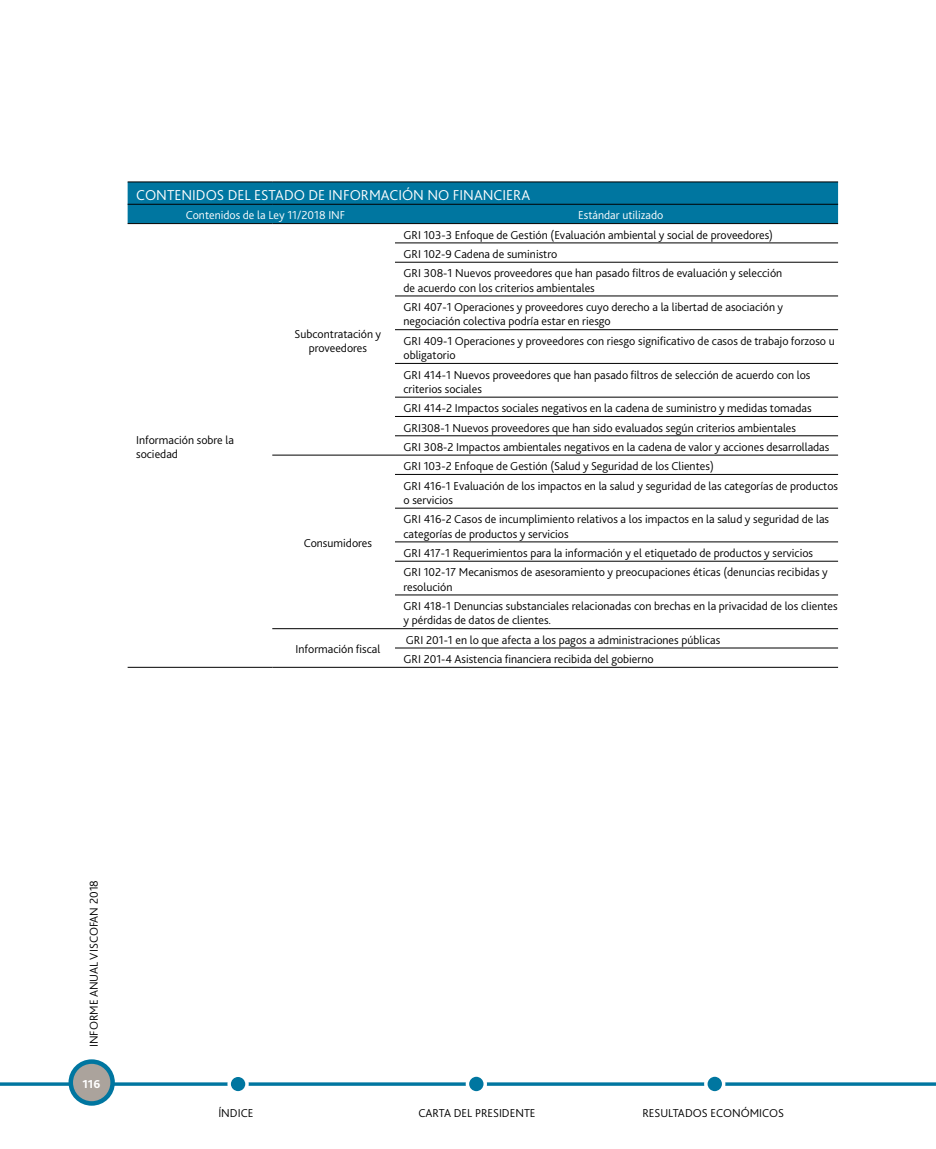
<style>
.page{position:relative;width:936px;height:1149px;background:#fff}
.page>*{position:absolute;margin:0;border:0;box-sizing:border-box;transform-origin:0 0}
.t1{font:300 15px "Bliss 2";color:#fff}
.t2{font:300 12px/19.4px "Bliss 2";color:#000}
.t3{font:300 12px "Bliss 2";color:#fff}
.t4{font:800 12px "Bliss 2";color:#fff}
</style>
<div class="page">
<svg style="left:0;top:1082px;width:227px;height:3px"></svg>
<svg style="left:249px;top:1082px;width:216px;height:3px"></svg>
<svg style="left:487px;top:1082px;width:217px;height:3px"></svg>
<svg style="left:725px;top:1082px;width:210px;height:3px"></svg>
<svg style="left:229px;top:1074px;width:18px;height:18px"></svg>
<div style="left:227px;top:1073px;width:22px;height:21px;border:3px solid #fff;border-radius:50%"></div>
<svg style="left:467px;top:1074px;width:18px;height:18px"></svg>
<div style="left:465px;top:1072px;width:22px;height:22px;border:3px solid #fff;border-radius:50%"></div>
<svg style="left:705px;top:1074px;width:18px;height:18px"></svg>
<div style="left:704px;top:1072px;width:21px;height:22px;border:3px solid #fff;border-radius:50%"></div>
<svg style="left:71px;top:1061px;width:42px;height:42px"></svg>
<div style="left:68px;top:1058px;width:47px;height:47px;border:4px solid #0076a0;border-radius:50%"></div>
<div style="left:128px;top:182px;width:710px;height:41px;background:#0076a0"></div>
<svg style="left:128px;top:224px;width:710px;height:425px"></svg>
<hr style="left:128px;top:181px;width:144px;height:1px;background:#000">
<hr style="left:272px;top:181px;width:123px;height:1px;background:#000">
<hr style="left:395px;top:181px;width:443px;height:1px;background:#000">
<hr style="left:128px;top:204px;width:144px;height:1px;background:#000">
<hr style="left:272px;top:204px;width:123px;height:1px;background:#000">
<hr style="left:395px;top:204px;width:443px;height:1px;background:#000">
<hr style="left:128px;top:223px;width:144px;height:1px;background:#000">
<hr style="left:272px;top:223px;width:123px;height:1px;background:#000">
<hr style="left:395px;top:223px;width:443px;height:1px;background:#000">
<hr style="left:395px;top:242px;width:443px;height:1px;background:#000">
<hr style="left:395px;top:262px;width:443px;height:1px;background:#000">
<hr style="left:395px;top:295px;width:443px;height:1px;background:#000">
<hr style="left:395px;top:329px;width:443px;height:1px;background:#000">
<hr style="left:395px;top:363px;width:443px;height:1px;background:#000">
<hr style="left:395px;top:396px;width:443px;height:1px;background:#000">
<hr style="left:395px;top:416px;width:443px;height:1px;background:#000">
<hr style="left:395px;top:435px;width:443px;height:1px;background:#000">
<hr style="left:272px;top:454px;width:123px;height:1px;background:#000">
<hr style="left:395px;top:454px;width:443px;height:1px;background:#000">
<hr style="left:395px;top:474px;width:443px;height:1px;background:#000">
<hr style="left:395px;top:507px;width:443px;height:1px;background:#000">
<hr style="left:395px;top:541px;width:443px;height:1px;background:#000">
<hr style="left:395px;top:560px;width:443px;height:1px;background:#000">
<hr style="left:395px;top:594px;width:443px;height:1px;background:#000">
<hr style="left:272px;top:628px;width:123px;height:1px;background:#000">
<hr style="left:395px;top:628px;width:443px;height:1px;background:#000">
<hr style="left:395px;top:647px;width:443px;height:1px;background:#000">
<hr style="left:128px;top:666px;width:144px;height:1px;background:#000">
<hr style="left:272px;top:666px;width:123px;height:1px;background:#000">
<hr style="left:395px;top:666px;width:443px;height:1px;background:#000">
<p class="t1" style="left:136px;top:185px;width:395px">CONTENIDOS DEL ESTADO DE INFORMACIÓN NO FINANCIERA</p>
<p class="t3" style="left:186px;top:208px;width:161px">Contenidos de la Ley 11/2018 INF</p>
<p class="t3" style="left:578px;top:208px;width:87px">Estándar utilizado</p>
<p class="t2" style="left:136px;top:432px;width:99px;line-height:14.4px">Información sobre la sociedad</p>
<p class="t2" style="left:294px;top:326px;width:88px;line-height:14.4px;text-align:center">Subcontratación y proveedores</p>
<p class="t2" style="left:304px;top:533px;width:70px">Consumidores</p>
<p class="t2" style="left:403px;top:224px;width:380px">GRI 103-3 Enfoque de Gestión (Evaluación ambiental y social de proveedores)<br>GRI 102-9 Cadena de suministro<br>GRI 308-1 Nuevos proveedores que han pasado filtros de evaluación y selección</p>
<p class="t2" style="left:403px;top:278px;width:381px">de acuerdo con los criterios ambientales<br>GRI 407-1 Operaciones y proveedores cuyo derecho a la libertad de asociación y</p>
<p class="t2" style="left:403px;top:311px;width:433px">negociación colectiva podría estar en riesgo<br>GRI 409-1 Operaciones y proveedores con riesgo significativo de casos de trabajo forzoso u</p>
<p class="t2" style="left:403px;top:345px;width:408px">obligatorio<br>GRI 414-1 Nuevos proveedores que han pasado filtros de selección de acuerdo con los</p>
<p class="t2" style="left:403px;top:379px;width:427px">criterios sociales<br>GRI 414-2 Impactos sociales negativos en la cadena de suministro y medidas tomadas GRI308-1 Nuevos proveedores que han sido evaluados según criterios ambientales<br>GRI 308-2 Impactos ambientales negativos en la cadena de valor y acciones desarrolladas</p>
<p class="t2" style="left:403px;top:456px;width:436px">GRI 103-2 Enfoque de Gestión (Salud y Seguridad de los Clientes)<br>GRI 416-1 Evaluación de los impactos en la salud y seguridad de las categorías de productos</p>
<p class="t2" style="left:403px;top:490px;width:427px">o servicios<br>GRI 416-2 Casos de incumplimiento relativos a los impactos en la salud y seguridad de las</p>
<p class="t2" style="left:403px;top:523px;width:425px">categorías de productos y servicios<br>GRI 417-1 Requerimientos para la información y el etiquetado de productos y servicios<br>GRI 102-17 Mecanismos de asesoramiento y preocupaciones éticas (denuncias recibidas y</p>
<p class="t2" style="left:403px;top:576px;width:435px">resolución<br>GRI 418-1 Denuncias substanciales relacionadas con brechas en la privacidad de los clientes</p>
<p class="t2" style="left:403px;top:610px;width:149px">y pérdidas de datos de clientes.</p>
<p class="t2" style="left:295px;top:639px;width:86px">Información fiscal</p>
<p class="t2" style="left:403px;top:629px;width:318px">GRI 201-1 en lo que afecta a los pagos a administraciones públicas<br>GRI 201-4 Asistencia financiera recibida del gobierno</p>
<p class="t2" style="left:84px;top:1046px;width:168px;rotate:-90deg">INFORME ANUAL VISCOFAN 2018</p>
<p class="t4" style="left:82px;top:1075px;width:19px">116</p>
<p class="t2" style="left:218px;top:1102px;width:36px">ÍNDICE</p>
<p class="t2" style="left:418px;top:1102px;width:119px">CARTA DEL PRESIDENTE</p>
<p class="t2" style="left:642px;top:1102px;width:143px">RESULTADOS ECONÓMICOS</p>
</div>
